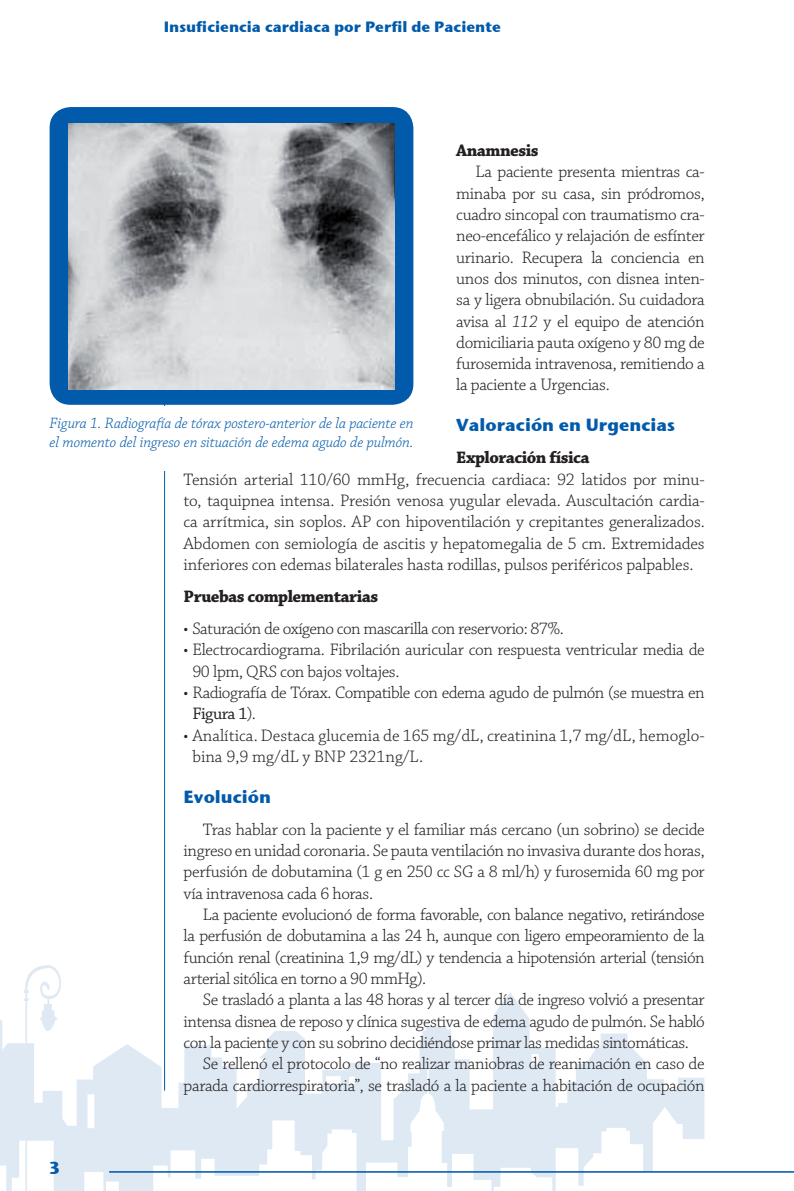
<style>
.page{position:relative;width:794px;height:1191px;background:#fff}
.page>*{position:absolute;margin:0;border:0;box-sizing:border-box;transform-origin:0 0}
.t1{font:300 17.5px/21.3px "Chaparral Pro";letter-spacing:-.02em;color:#231f20;text-align:justify}
.t2{font:300 17.5px/21.3px "Chaparral Pro";color:#231f20}
.t3{font:700 17.5px "Chaparral Pro";letter-spacing:-.03em;color:#231f20}
.t4{font:700 17.5px "Stone Sans ITC";color:#015aaa}
.t5{font:700 17.5px "Stone Sans ITCTT";color:#015aaa}
.t6{font:italic 300 15.75px/18.9px "Chaparral Pro";letter-spacing:-.01em;color:#015aaa}
.t7{font:700 14.88px "Stone Sans ITC";color:#015aaa}
.s1{font-style:italic}
.s2{font-weight:400}
</style>
<div class="page">
<hr style="left:109px;top:1171px;width:685px;height:1px;background:#015aaa">
<hr style="left:164px;top:143px;width:1px;height:947px;background:#015aaa">
<svg style="left:0;top:992px;width:704px;height:199px"></svg>
<svg style="left:23px;top:965px;width:38px;height:226px"></svg>
<div style="left:50px;top:107px;width:363px;height:298px;background:#015aaa;border-radius:21px"></div>
<img style="left:68px;top:123px;width:326px;height:267px">
<div style="left:20px;top:406px;width:424px;height:50px;background:#fff"></div>
<div style="left:124px;top:453px;width:74px;height:18px;background:#fff"></div>
<p class="t7" style="left:164px;top:14px;width:338px">Insuficiencia cardiaca por Perfil de Paciente</p>
<p class="t3" style="left:456px;top:140px;width:84px">Anamnesis</p>
<p class="t1" style="left:456px;top:162px;width:250px;text-align:right">La paciente presenta mientras ca&shy;minaba por su casa, sin pródromos,</p>
<p class="t1" style="left:456px;top:204px;width:250px">cuadro sincopal con traumatismo cra&shy;neo-encefálico y relajación de esfínter urinario. Recupera la conciencia en unos dos minutos, con disnea inten&shy;sa y ligera obnubilación. Su cuidadora avisa al <span class="s1">112</span> y el equipo de atención domiciliaria pauta oxígeno y 80 mg de furosemida intravenosa, remitiendo a la paciente a Urgencias.</p>
<p class="t4" style="left:456px;top:409px;width:220px">Valoración en Urgencias</p>
<p class="t3" style="left:456px;top:447px;width:135px">Exploración física</p>
<p class="t1" style="left:184px;top:469px;width:522px">Tensión arterial 110/60 mmHg, frecuencia cardiaca: 92 latidos por minu&shy;to, taquipnea intensa. Presión venosa yugular elevada. Auscultación cardia&shy;ca arrítmica, sin soplos. AP con hipoventilación y crepitantes generalizados.<br>Abdomen con semiología de ascitis y hepatomegalia de 5 cm. Extremidades inferiores con edemas bilaterales hasta rodillas, pulsos periféricos palpables.</p>
<p class="t3" style="left:184px;top:586px;width:196px">Pruebas complementarias</p>
<p class="t1" style="left:184px;top:618px;width:382px">• Saturación de oxígeno con mascarilla con reservorio: 87%.</p>
<p class="t1" style="left:192px;top:640px;width:514px;text-indent:-9px">• Electrocardiograma. Fibrilación auricular con respuesta ventricular media de<br>90 lpm, QRS con bajos voltajes.</p>
<p class="t1" style="left:192px;top:682px;width:514px;text-indent:-9px">• Radiografía de Tórax. Compatible con edema agudo de pulmón (se muestra en<br><span class="s2">Figura 1</span>).</p>
<p class="t2" style="left:192px;top:725px;width:514px;text-indent:-9px">• Analítica. Destaca glucemia de 165 mg/dL, creatinina 1,7 mg/dL, hemoglo&shy;bina 9,9 mg/dL y BNP 2321ng/L.</p>
<p class="t4" style="left:184px;top:781px;width:89px">Evolución</p>
<p class="t1" style="left:184px;top:819px;width:523px;text-indent:19px">Tras hablar con la paciente y el familiar más cercano (un sobrino) se decide ingreso en unidad coronaria. Se pauta ventilación no invasiva durante dos horas, perfusión de dobutamina (1 g en 250 cc SG a 8 ml/h) y furosemida 60 mg por vía intravenosa cada 6 horas.</p>
<p class="t1" style="left:184px;top:904px;width:523px;text-indent:19px">La paciente evolucionó de forma favorable, con balance negativo, retirándose la perfusión de dobutamina a las 24 h, aunque con ligero empeoramiento de la función renal (creatinina 1,9 mg/dL) y tendencia a hipotensión arterial (tensión arterial sitólica en torno a 90 mmHg).</p>
<p class="t1" style="left:184px;top:990px;width:523px;text-indent:19px">Se trasladó a planta a las 48 horas y al tercer día de ingreso volvió a presentar intensa disnea de reposo y clínica sugestiva de edema agudo de pulmón. Se habló con la paciente y con su sobrino decidiéndose primar las medidas sintomáticas.</p>
<p class="t1" style="left:184px;top:1054px;width:522px;text-align:right">Se rellenó el protocolo de “no realizar maniobras de reanimación en caso de parada cardiorrespiratoria”, se trasladó a la paciente a habitación de ocupación</p>
<p class="t6" style="left:50px;top:414px;width:365px">Figura 1. Radiografía de tórax postero-anterior de la paciente en el momento del ingreso en situación de edema agudo de pulmón.</p>
<p class="t5" style="left:49px;top:1152px;width:13px">3</p>
</div>
